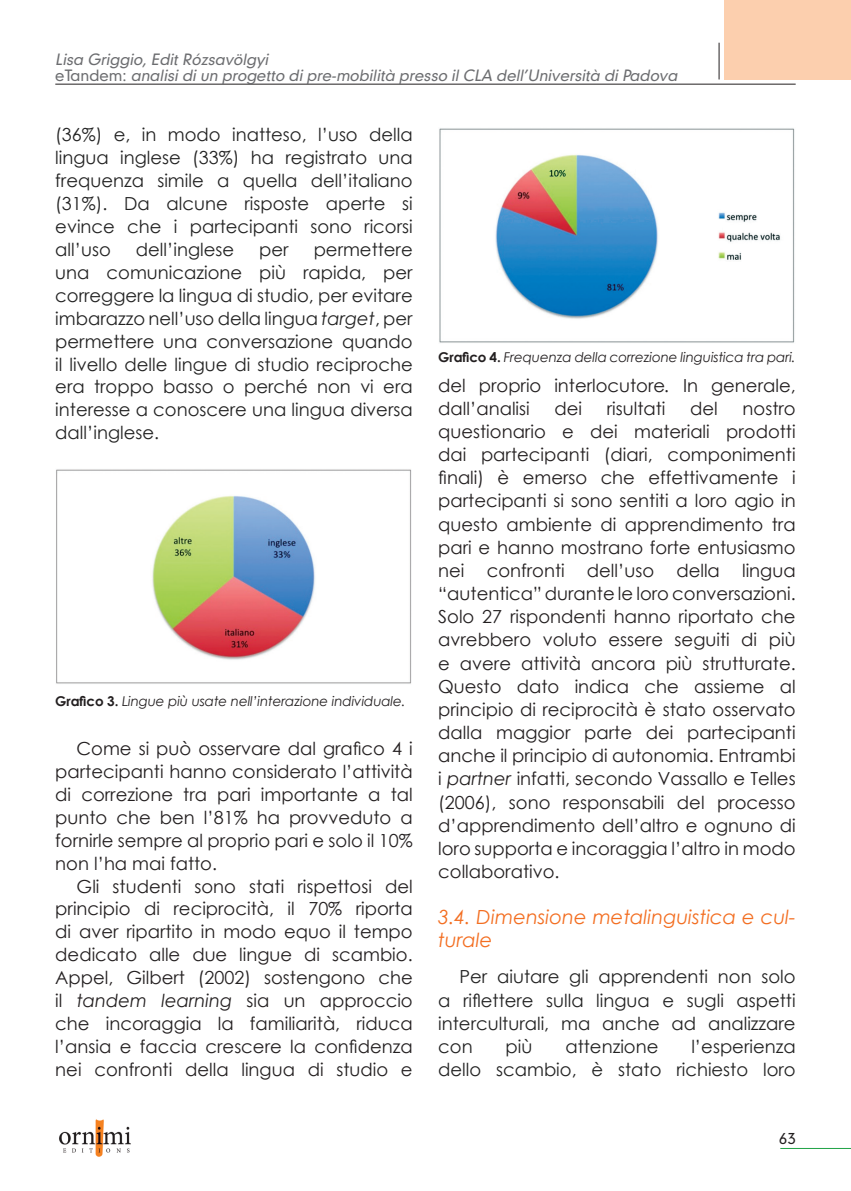
<style>
.page{position:relative;width:851px;height:1191px;background:#fff}
.page>*{position:absolute;margin:0;border:0;box-sizing:border-box;transform-origin:0 0}
.t1{font:italic 19.5px/23.1px "Century Gothic";color:#f36e21}
.Normale1{font:18px/23.1px "Century Gothic";color:#231f20;text-align:justify}
.Normale1-2{font:18px/23px "Century Gothic";color:#222;text-align:justify}
.t2{font:italic 15px "Geometrix";color:#6c6d70}
.t3{font:15px "Geometrix";color:#231f20}
.lezanta{font:italic 13.5px "Century Gothic";letter-spacing:-.01em;color:#231f20}
.s1{font-style:normal}
.s2{font-style:italic}
.s3{font-weight:700;font-style:normal}
</style>
<div class="page">
<hr style="left:780px;top:1148px;width:70px;height:1px;background:#1fa245">
<img style="left:59px;top:1119px;width:72px;height:38px">
<hr style="left:55px;top:84px;width:740px;height:1px;background:#231f20">
<hr style="left:718px;top:43px;width:1px;height:36px;background:#231f20">
<div style="left:724px;top:0;width:126px;height:79px;background:#fccfae"></div>
<img style="left:56px;top:469px;width:356px;height:215px">
<img style="left:439px;top:128px;width:356px;height:215px">
<p class="t2" style="left:55px;top:49px;width:218px">Lisa Griggio,EditRózsavölgyi</p>
<p class="t2" style="left:55px;top:66px;width:626px"><span class="s1">e Ta n d e m :</span> analisidiun progetto dipre-mobilità presso ilCLA dell’Università diPadova</p>
<p class="Normale1-2" style="left:55px;top:123px;width:359px">(36%) e, in modo inatteso, l’uso della lingua inglese (33%) ha registrato una frequenza simile a quella dell’italiano (31%). Da alcune risposte aperte si evince che i partecipanti sono ricorsi all’uso</p>
<p class="Normale1-2" style="left:136px;top:237px;width:100px">dell’inglese</p>
<p class="Normale1-2" style="left:259px;top:237px;width:31px">per</p>
<p class="Normale1-2" style="left:55px;top:237px;width:359px;text-indent:258px">permettere una comunicazione più rapida, per correggere la lingua di studio, per evitare imbarazzo nell’uso della lingua <span class="s2">target</span>, per permettere una conversazione quando il livello delle lingue di studio reciproche era troppo basso o perché non vi era interesse a conoscere una lingua diversa dall’inglese.</p>
<p class="lezanta" style="left:55px;top:692px;width:352px"><span class="s3">Grafico 3.</span> Lingue più usate nell’interazione individuale.</p>
<p class="Normale1" style="left:55px;top:736px;width:359px;text-indent:21px">Come si può osservare dal grafico 4 i partecipanti hanno considerato l’attività di correzione tra pari importante a tal punto che ben l’81% ha provveduto a fornirle sempre al proprio pari e solo il 10% non l’ha mai fatto.</p>
<p class="Normale1" style="left:55px;top:874px;width:359px;text-indent:21px">Gli studenti sono stati rispettosi del principio di reciprocità, il 70% riporta di aver ripartito in modo equo il tempo dedicato alle due lingue di scambio.<br>Appel, Gilbert (2002) sostengono che il <span class="s2">tandem learning</span> sia un approccio che incoraggia la familiarità, riduca l’ansia e faccia crescere la confidenza nei confronti della lingua di studio e</p>
<p class="lezanta" style="left:438px;top:347px;width:359px"><span class="s3">Grafico 4.</span> Frequenza della correzione linguistica tra pari.</p>
<p class="Normale1" style="left:438px;top:373px;width:359px">del proprio interlocutore<span class="s2">.</span> In generale, dall’analisi</p>
<p class="Normale1" style="left:554px;top:396px;width:29px">dei</p>
<p class="Normale1" style="left:606px;top:396px;width:60px">risultati</p>
<p class="Normale1" style="left:690px;top:396px;width:29px">del</p>
<p class="Normale1" style="left:438px;top:396px;width:359px;text-indent:304px">nostro questionario e dei materiali prodotti dai partecipanti (diari, componimenti finali) è emerso che effettivamente i partecipanti si sono sentiti a loro agio in questo ambiente di apprendimento tra pari e hanno mostrano forte entusiasmo nei confronti dell’uso della lingua “autentica” durante le loro conversazioni.<br>Solo 27 rispondenti hanno riportato che avrebbero voluto essere seguiti di più e avere attività ancora più strutturate.<br>Questo dato indica che assieme al principio di reciprocità è stato osservato dalla maggior parte dei partecipanti anche il principio di autonomia. Entrambi i <span class="s2">partner</span> infatti, secondo Vassallo e Telles (2006), sono responsabili del processo d’apprendimento dell’altro e ognuno di loro supporta e incoraggia l’altro in modo collaborativo.</p>
<p class="t1" style="left:438px;top:905px;width:359px">3.4. Dimensione metalinguistica e cul&shy;turale</p>
<p class="Normale1-2" style="left:438px;top:965px;width:359px;text-indent:21px">Per aiutare gli apprendenti non solo a riflettere sulla lingua e sugli aspetti interculturali, ma anche ad analizzare con</p>
<p class="Normale1-2" style="left:505px;top:1034px;width:28px">più</p>
<p class="Normale1-2" style="left:565px;top:1034px;width:94px">attenzione</p>
<p class="Normale1-2" style="left:438px;top:1034px;width:359px;text-align:right">l’esperienza<br>dello scambio, è stato richiesto loro</p>
<p class="t3" style="left:778px;top:1128px;width:18px">63</p>
</div>
